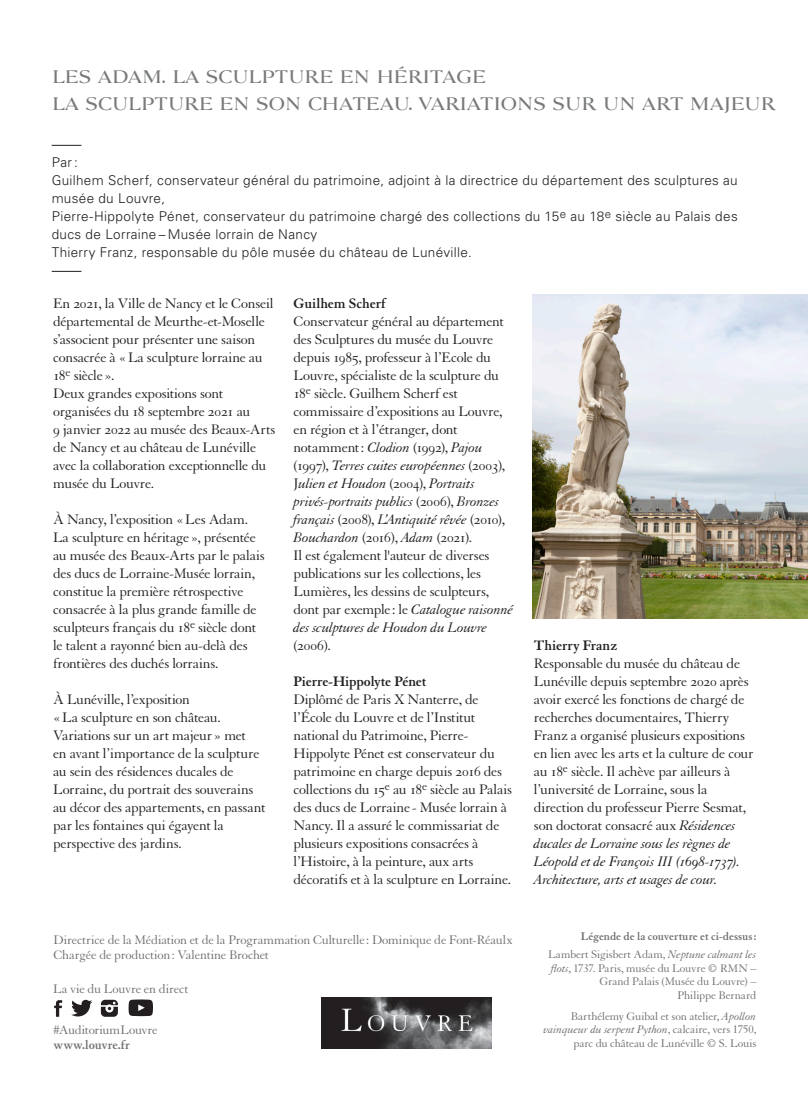
<style>
.page{position:relative;width:808px;height:1110px;background:#fff}
.page>*{position:absolute;margin:0;border:0;box-sizing:border-box;transform-origin:0 0}
.t1{font:18px/27px "Louvre Serif Med";letter-spacing:-.03em;color:#77797b}
.t2{font:15px/18px "Granjon LT Std";letter-spacing:-.02em;color:#231f20}
.t3{font:700 15px "Granjon LT Std";letter-spacing:-.01em;color:#231f20}
.t4{font:300 13.5px/18px "Univers LT Std";letter-spacing:.025em;color:#231f20}
.t5{font:13.5px/15.8px "Granjon LT Std";letter-spacing:-.015em;color:#6d6f71}
.t6{font:700 13.5px "Granjon LT Std";letter-spacing:-.005em;color:#6d6f71}
.t7{font:12px/13.5px "Granjon LT Std";letter-spacing:-.01em;color:#6d6f71;text-align:right}
.t8{font:700 12px/18px "Granjon LT Std";color:#6d6f71;text-align:right}
.s1{font-style:italic}
.s2{font-weight:400}
.s3{font-weight:400;font-style:italic}
</style>
<div class="page">
<svg style="left:52px;top:145px;width:29px;height:1px"></svg>
<svg style="left:52px;top:271px;width:29px;height:1px"></svg>
<img style="left:321px;top:997px;width:170px;height:51px">
<svg style="left:129px;top:999px;width:24px;height:17px"></svg>
<svg style="left:54px;top:1000px;width:8px;height:17px"></svg>
<svg style="left:71px;top:1000px;width:21px;height:16px"></svg>
<svg style="left:101px;top:1000px;width:17px;height:17px"></svg>
<img style="left:533px;top:294px;width:275px;height:324px">
<p class="t1" style="left:52px;top:63px;width:726px">LES ADAM. LA SCULPTURE EN HÉRITAGE<br>LA SCULPTURE EN SON CHATEAU. VARIATIONS SUR UN ART MAJEUR</p>
<p class="t4" style="left:52px;top:153px;width:687px">Par:<br>Guilhem Scherf, conservateur général du patrimoine, adjoint à la directrice du département des sculptures au musée du Louvre,<br>Pierre-Hippolyte Pénet, conservateur du patrimoine chargé des collections du 15<sup>e</sup> au 18<sup>e</sup> siècle au Palais des ducs de Lorraine – Musée lorrain de Nancy<br>Thierry Franz, responsable du pôle musée du château de Lunéville.</p>
<p class="t2" style="left:53px;top:294px;width:224px">En 2021, la Ville de Nancy et le Conseil départemental de Meurthe-et-Moselle s’associent pour présenter une saison consacrée à «La sculpture lorraine au<br>18<sup>e</sup> siècle».<br>Deux grandes expositions sont organisées du 18 septembre 2021 au<br>9 janvier 2022 au musée des Beaux-Arts de Nancy et au château de Lunéville avec la collaboration exceptionnelle du musée du Louvre.</p>
<p class="t2" style="left:53px;top:510px;width:213px">À Nancy, l’exposition «Les Adam.<br>La sculpture en héritage», présentée au musée des Beaux-Arts par le palais des ducs de Lorraine-Musée lorrain, constitue la première rétrospective consacrée à la plus grande famille de sculpteurs français du 18<sup>e</sup> siècle dont le talent a rayonné bien au-delà des frontières des duchés lorrains.</p>
<p class="t2" style="left:53px;top:690px;width:214px">À Lunéville, l’exposition<br>«La sculpture en son château.<br>Variations sur un art majeur» met<br>en avant l’importance de la sculpture au sein des résidences ducales de<br>Lorraine, du portrait des souverains au décor des appartements, en passant par les fontaines qui égayent la perspective des jardins.</p>
<p class="t3" style="left:294px;top:295px;width:94px">Guilhem Scherf</p>
<p class="t2" style="left:294px;top:312px;width:221px">Conservateur général au département des Sculptures du musée du Louvre depuis 1985, professeur à l’Ecole du Louvre, spécialiste de la sculpture du 18<sup>e</sup> siècle. Guilhem Scherf est commissaire d’expositions au Louvre, en région et à l’étranger, dont notamment: <span class="s1">Clodion</span> (1992), <span class="s1">Pajou </span>(1997), <span class="s1">Terres cuites européennes</span> (2003), J<span class="s1">ulien et Houdon</span> (2004), <span class="s1">Portraits privés-portraits publics</span> (2006), <span class="s1">Bronzes français</span> (2008), <span class="s1">L’Antiquité rêvée</span> (2010), <span class="s1">Bouchardon</span> (2016), <span class="s1">Adam</span> (2021).<br>Il est également l'auteur de diverses publications sur les collections, les Lumières, les dessins de sculpteurs, dont par exemple : le <span class="s1">Catalogue raisonné des sculptures de Houdon du Louvre</span></p>
<p class="t2" style="left:294px;top:636px;width:39px">(2006).</p>
<p class="t3" style="left:294px;top:673px;width:134px">Pierre-Hippolyte Pénet</p>
<p class="t2" style="left:294px;top:690px;width:220px">Diplômé de Paris X Nanterre, de l’École du Louvre et de l’Institut national du Patrimoine, Pierre-Hippolyte Pénet est conservateur du patrimoine en charge depuis 2016 des collections du 15<sup>e</sup> au 18<sup>e</sup> siècle au Palais des ducs de Lorraine - Musée lorrain à Nancy. Il a assuré le commissariat de plusieurs expositions consacrées à l’Histoire, à la peinture, aux arts décoratifs et à la sculpture en Lorraine.</p>
<p class="t3" style="left:534px;top:637px;width:85px">Thierry Franz</p>
<p class="t2" style="left:534px;top:654px;width:221px">Responsable du musée du château de Lunéville depuis septembre 2020 après avoir exercé les fonctions de chargé de recherches documentaires, Thierry Franz a organisé plusieurs expositions en lien avec les arts et la culture de cour au 18<sup>e</sup> siècle. Il achève par ailleurs à l’université de Lorraine, sous la direction du professeur Pierre Sesmat, son doctorat consacré aux <span class="s1">Résidences ducales de Lorraine sous les règnes de Léopold et de François III (1698-1737).<br>Architecture, arts et usages de cour.</span></p>
<p class="t5" style="left:54px;top:932px;width:461px">Directrice de la Médiation et de la Programmation Culturelle : Dominique de Font-Réaulx<br>Chargée de production: Valentine Brochet</p>
<p class="t5" style="left:53px;top:981px;width:137px">La vie du Louvre en direct</p>
<p class="t5" style="left:54px;top:1022px;width:106px">#AuditoriumLouvre</p>
<p class="t6" style="left:54px;top:1037px;width:78px">www.louvre.fr</p>
<p class="t8" style="left:548px;top:927px;width:210px">Légende de la couverture et ci-dessus:<br><span class="s2">Lambert Sigisbert Adam,</span> <span class="s3">Neptune calmant les</span></p>
<p class="t7" style="left:551px;top:961px;width:207px"><span class="s1">flots</span>, 1737. Paris, musée du Louvre © RMN –<br>Grand Palais (Musée du Louvre) –<br>Philippe Bernard</p>
<p class="t7" style="left:543px;top:1009px;width:214px">Barthélemy Guibal et son atelier, <span class="s1">Apollon vainqueur du serpent Python</span>, calcaire, vers 1750, parc du château de Lunéville © S. Louis</p>
</div>
